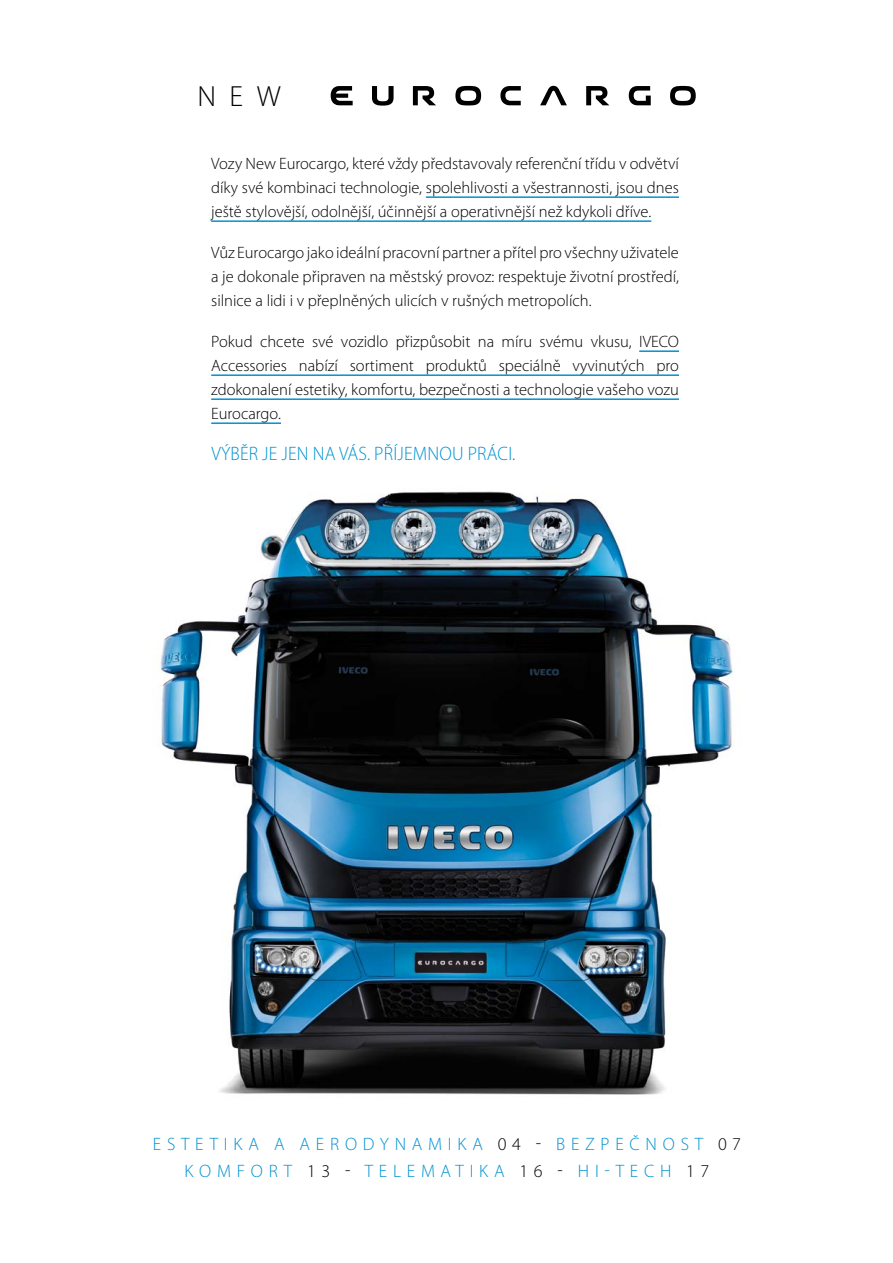
<style>
.page{position:relative;width:893px;height:1263px;background:#fff}
.page>*{position:absolute;margin:0;border:0;box-sizing:border-box;transform-origin:0 0}
.t1{font:300 29.25px "Myriad Pro";color:#000}
.t2{font:300 19.5px "Myriad Pro";letter-spacing:.01em;color:#0092d0;scale:.95 1}
.t3{font:300 18px "Myriad Pro";letter-spacing:.32em;color:#0092d0}
.t4{font:300 18px "Myriad Pro";color:#000}
.t5{font:300 16.5px/24px "Myriad Pro";color:#000;text-align:justify}
.s1{color:#000}
</style>
<div class="page">
<img style="left:160px;top:491px;width:573px;height:604px">
<hr style="left:426px;top:196px;width:253px;height:2px;background:#0092d0">
<hr style="left:211px;top:220px;width:440px;height:2px;background:#0092d0">
<hr style="left:639px;top:350px;width:40px;height:2px;background:#0092d0">
<hr style="left:211px;top:374px;width:468px;height:2px;background:#0092d0">
<hr style="left:211px;top:398px;width:468px;height:2px;background:#0092d0">
<hr style="left:211px;top:422px;width:70px;height:2px;background:#0092d0">
<svg style="left:331px;top:86px;width:22px;height:20px"></svg>
<svg style="left:372px;top:86px;width:22px;height:20px"></svg>
<svg style="left:540px;top:86px;width:27px;height:19px"></svg>
<svg style="left:413px;top:86px;width:23px;height:19px"></svg>
<svg style="left:455px;top:86px;width:26px;height:20px"></svg>
<svg style="left:500px;top:86px;width:21px;height:19px"></svg>
<svg style="left:586px;top:86px;width:23px;height:19px"></svg>
<svg style="left:629px;top:86px;width:22px;height:20px"></svg>
<svg style="left:670px;top:86px;width:26px;height:20px"></svg>
<h1 class="t1" style="left:198px;top:80px;width:23px">NE</h1>
<h1 class="t1" style="left:257px;top:80px;width:25px">W</h1>
<p class="t5" style="left:211px;top:151px;width:469px">Vozy N ew Eurocargo, které vždy představovaly referenční třídu v odvětví díky své kombinaci technologie, spolehlivosti a všestrannosti, jsou dnes ještě stylovější, odolnější, účinnější a operativnější než kdykoli dříve.</p>
<p class="t5" style="left:211px;top:240px;width:469px">Vůz Eurocargo jako ideální pracovní partner a přítel pro všechny uživatele a je dokonale připraven na městský provoz: respektuje životní prostředí, silnice a lidi i v přeplněných ulicích v rušných metropolích.</p>
<p class="t5" style="left:211px;top:329px;width:469px;text-align:left">Pokud chcete své vozidlo přizpůsobit na míru svému vkusu, IVECO Accessories nabízí sortiment produktů speciálně vyvinutých pro zdokonalení estetiky, komfortu, bezpečnosti a technologie vašeho vozu Eurocargo.</p>
<p class="t2" style="left:211px;top:442px;width:322px">Výběr je jen na vás. Příjemnou práci.</p>
<p class="t3" style="left:153px;top:1134px;width:94px">ES TE TIKA</p>
<p class="t3" style="left:274px;top:1134px;width:42px">A AERODYNA</p>
<p class="t3" style="left:428px;top:1134px;width:43px">MIKA</p>
<p class="t3" style="left:498px;top:1134px;width:245px"><span class="s1">04 -</span> B ezp ečnost <span class="s1">07</span></p>
<p class="t3" style="left:185px;top:1161px;width:67px">KO MFOR</p>
<p class="t3" style="left:284px;top:1161px;width:108px">T <span class="s1">13 -</span> TELE</p>
<p class="t3" style="left:421px;top:1161px;width:71px">MATIKA</p>
<p class="t3" style="left:520px;top:1161px;width:125px"><span class="s1">16 -</span> H I-TECH</p>
<p class="t4" style="left:686px;top:1161px;width:24px">1 7</p>
</div>
